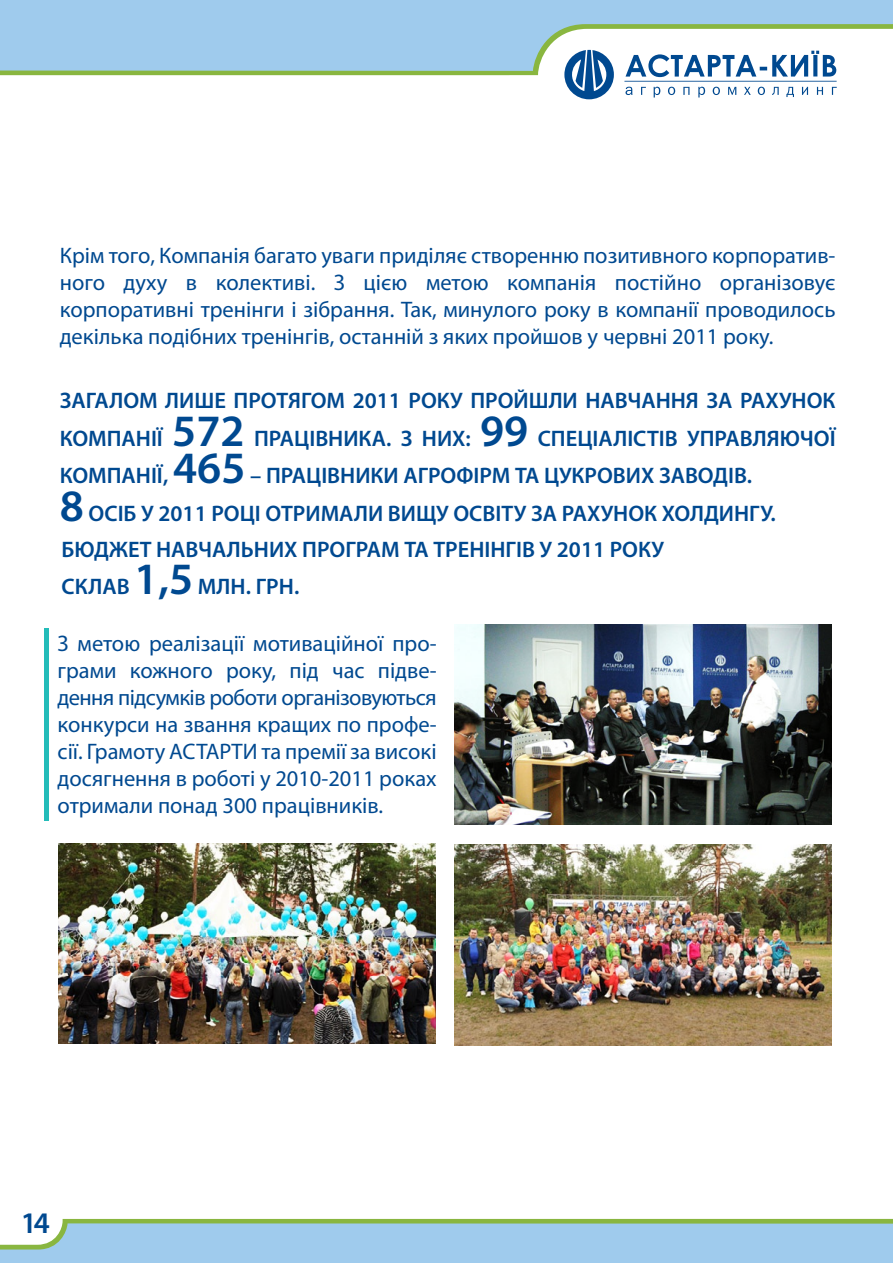
<style>
.page{position:relative;width:893px;height:1263px;background:#fff}
.page>*{position:absolute;margin:0;border:0;box-sizing:border-box;transform-origin:0 0}
.t1{font:600 30px "Myriad Pro";color:#004990}
.t2{font:22.5px/27px "Myriad Pro";color:#004990;text-align:justify}
.t3{font:600 22.5px/37.5px "Myriad Pro";color:#004990}
.s1{font-size:45px}
</style>
<div class="page">
<hr style="left:44px;top:628px;width:4px;height:192px;background:#23bcb9">
<hr style="left:0;top:71px;width:837px;height:4px;background:#89b640">
<svg style="left:0;top:0;width:893px;height:71px;fill:#9fcbed"></svg>
<svg style="left:0;top:1219px;width:893px;height:44px;background:#a0cadb"></svg>
<svg style="left:564px;top:50px;width:50px;height:49px"></svg>
<hr style="left:624px;top:81px;width:213px;height:1px;background:#004990">
<svg style="left:625px;top:87px;width:212px;height:10px"></svg>
<svg style="left:625px;top:51px;width:211px;height:26px"></svg>
<img style="left:58px;top:843px;width:377px;height:201px">
<img style="left:455px;top:845px;width:376px;height:200px">
<img style="left:454px;top:624px;width:377px;height:201px">
<p class="t2" style="left:60px;top:241px;width:777px">Крім того, Компанія багато уваги приділяє створенню позитивного корпоратив&shy;ного духу в колективі. З цією метою компанія постійно організовує корпоративні тренінги і зібрання. Так, минулого року в компанії проводилось декілька подібних тренінгів, останній з яких пройшов у червні 2011 року.</p>
<p class="t3" style="left:60px;top:381px;width:777px">ЗАГАЛОМ ЛИШЕ ПРОТЯГОМ 2011 РОКУ ПРОЙШЛИ НАВЧАННЯ ЗА РАХУНОК КОМПАНІЇ <span class="s1">572</span> ПРАЦІВНИКА. З НИХ: <span class="s1">99</span> СПЕЦІАЛІСТІВ УПРАВЛЯЮЧОЇ КОМПАНІЇ, <span class="s1">465</span> – ПРАЦІВНИКИ АГРОФІРМ ТА ЦУКРОВИХ ЗАВОДІВ.<br><span class="s1">8</span> ОСІБ У 2011 РОЦІ ОТРИМАЛИ ВИЩУ ОСВІТУ ЗА РАХУНОК ХОЛДИНГУ.</p>
<p class="t3" style="left:61px;top:530px;width:604px">БЮДЖЕТ НАВЧАЛЬНИХ ПРОГРАМ ТА ТРЕНІНГІВ У 2011 РОКУ<br>СКЛАВ <span class="s1">1,5</span> МЛН. ГРН.</p>
<p class="t2" style="left:58px;top:629px;width:381px">З метою реалізації мотиваційної про&shy;грами кожного року, під час підве&shy;дення підсумків роботи організовуються конкурси на звання кращих по профе&shy;сії. Грамоту АСТАРТИ та премії за високі досягнення в роботі у 2010-2011 роках отримали понад 300 працівників.</p>
<h1 class="t1" style="left:21px;top:1204px;width:31px">14</h1>
</div>
